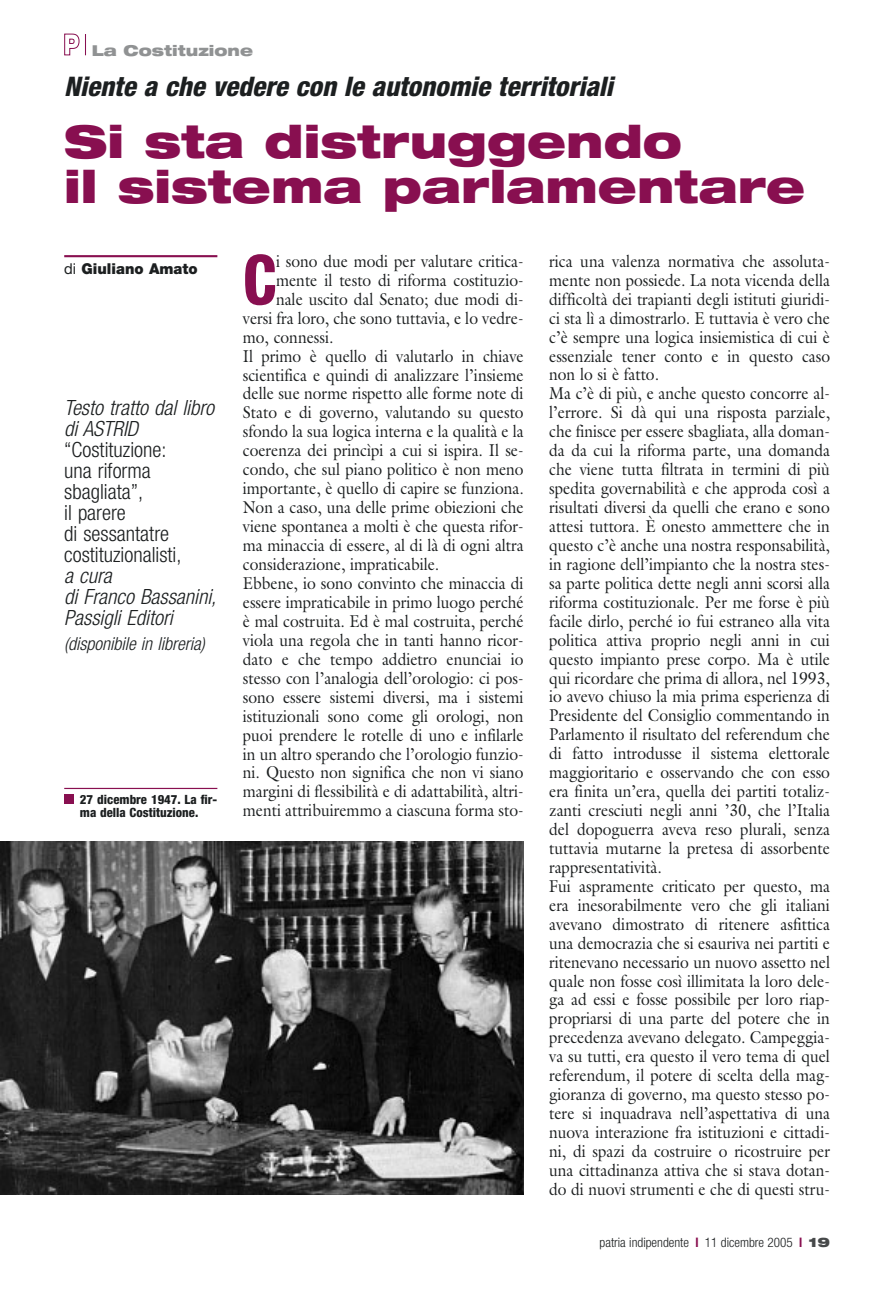
<style>
.page{position:relative;width:893px;height:1296px;background:#fff}
.page>*{position:absolute;margin:0;border:0;box-sizing:border-box;transform-origin:0 0}
.t1{font:800 condensed 69px "Helvetica Neue";color:#880f50;scale:.9 1}
.t2{font:900 expanded 45px/45px "Helvetica Neue";color:#880f50}
.t3{font:italic 800 condensed 27px "Helvetica Neue";color:#1c1f20}
.t4{font:300 condensed 21px/21px "Helvetica Neue";color:#1c1f20}
.t5{font:italic 300 condensed 21px/21px "Helvetica Neue";color:#1c1f20}
.t6{font:italic 300 condensed 18px "Helvetica Neue";color:#1c1f20}
.t7{font:17.25px/18.9px "Galliard";color:#1c1f20;scale:.9 1}
.t8{font:900 15px "Helvetica Neue";color:#1c1f20}
.t9{font:900 expanded 15px "Helvetica Neue";color:#909293}
.t10{font:300 condensed 13.2px "Helvetica Neue";color:#1c1f20}
.t11{font:800 condensed 12.75px/12.8px "Helvetica Neue";color:#1c1f20}
.s1{font-weight:400}
.s2{font-weight:700;color:#880f50}
.s3{font-weight:900;font-stretch:expanded;color:#47494a}
</style>
<div class="page">
<hr style="left:64px;top:255px;width:153px;height:2px;background:#880f50">
<svg style="left:64px;top:33px;width:22px;height:23px"></svg>
<img style="left:0;top:842px;width:523px;height:353px">
<hr style="left:64px;top:788px;width:153px;height:1px;background:#880f50">
<div style="left:64px;top:795px;width:9px;height:9px;background:#880f50"></div>
<p class="t9" style="left:92px;top:45px;width:163px">La Costituzione</p>
<h3 class="t3" style="left:64px;top:77px;width:550px">Niente a che vedere con le autonomie territoriali</h3>
<h2 class="t2" style="left:64px;top:123px;width:742px">Si sta distruggendo<br>il sistema parlamentare</h2>
<p class="t8" style="left:64px;top:264px;width:135px"><span class="s1">di</span> Giuliano Amato</p>
<p class="t5" style="left:64px;top:399px;width:151px">Testo tratto dal libro di ASTRID</p>
<p class="t4" style="left:64px;top:441px;width:119px">“Costituzione: una riforma sbagliata”,<br>il parere<br>di sessantatre costituzionalisti,</p>
<p class="t5" style="left:64px;top:567px;width:153px">a cura<br>di Franco Bassanini,<br>Passigli Editori</p>
<p class="t6" style="left:64px;top:637px;width:142px">(disponibile in libreria)</p>
<p class="t11" style="left:80px;top:794px;width:139px">27 dicembre 1947. La fir&shy;ma della Costituzione.</p>
<h1 class="t1" style="left:243px;top:255px;width:39px">C</h1>
<p class="t7" style="left:276px;top:253px;width:276px">i sono due modi per valutare critica-</p>
<p class="t7" style="left:276px;top:272px;width:276px">mente il testo di riforma costituzio-</p>
<p class="t7" style="left:276px;top:291px;width:276px">nale uscito dal Senato; due modi di-</p>
<p class="t7" style="left:243px;top:310px;width:313px">versi fra loro, che sono tuttavia, e lo vedre-</p>
<p class="t7" style="left:243px;top:329px;width:102px">mo, connessi.</p>
<p class="t7" style="left:243px;top:348px;width:313px">Il primo è quello di valutarlo in chiave</p>
<p class="t7" style="left:243px;top:367px;width:313px">scientifica e quindi di analizzare l’insieme</p>
<p class="t7" style="left:243px;top:386px;width:313px">delle sue norme rispetto alle forme note di</p>
<p class="t7" style="left:243px;top:405px;width:313px">Stato e di governo, valutando su questo</p>
<p class="t7" style="left:243px;top:424px;width:313px">sfondo la sua logica interna e la qualità e la</p>
<p class="t7" style="left:243px;top:443px;width:313px">coerenza dei princìpi a cui si ispira. Il se-</p>
<p class="t7" style="left:243px;top:462px;width:313px">condo, che sul piano politico è non meno</p>
<p class="t7" style="left:243px;top:481px;width:313px">importante, è quello di capire se funziona.</p>
<p class="t7" style="left:243px;top:500px;width:313px">Non a caso, una delle prime obiezioni che</p>
<p class="t7" style="left:243px;top:519px;width:313px">viene spontanea a molti è che questa rifor-</p>
<p class="t7" style="left:243px;top:538px;width:313px">ma minaccia di essere, al di là di ogni altra</p>
<p class="t7" style="left:243px;top:556px;width:220px">considerazione, impraticabile.</p>
<p class="t7" style="left:243px;top:575px;width:313px">Ebbene, io sono convinto che minaccia di</p>
<p class="t7" style="left:243px;top:594px;width:313px">essere impraticabile in primo luogo perché</p>
<p class="t7" style="left:243px;top:613px;width:313px">è mal costruita. Ed è mal costruita, perché</p>
<p class="t7" style="left:243px;top:632px;width:313px">viola una regola che in tanti hanno ricor-</p>
<p class="t7" style="left:243px;top:651px;width:313px">dato e che tempo addietro enunciai io</p>
<p class="t7" style="left:243px;top:670px;width:313px">stesso con l’analogia dell’orologio: ci pos-</p>
<p class="t7" style="left:243px;top:689px;width:313px">sono essere sistemi diversi, ma i sistemi</p>
<p class="t7" style="left:243px;top:708px;width:313px">istituzionali sono come gli orologi, non</p>
<p class="t7" style="left:243px;top:727px;width:313px">puoi prendere le rotelle di uno e infilarle</p>
<p class="t7" style="left:243px;top:746px;width:313px">in un altro sperando che l’orologio funzio-</p>
<p class="t7" style="left:243px;top:765px;width:313px">ni. Questo non significa che non vi siano</p>
<p class="t7" style="left:243px;top:784px;width:313px">margini di flessibilità e di adattabilità, altri-</p>
<p class="t7" style="left:243px;top:803px;width:313px">menti attribuiremmo a ciascuna forma sto-</p>
<p class="t7" style="left:549px;top:253px;width:313px">rica una valenza normativa che assoluta&shy;mente non possiede. La nota vicenda della difficoltà dei trapianti degli istituti giuridi&shy;ci sta lì a dimostrarlo. E tuttavia è vero che c’è sempre una logica insiemistica di cui è essenziale tener conto e in questo caso non lo si è fatto.<br>Ma c’è di più, e anche questo concorre al&shy;l’errore. Si dà qui una risposta parziale, che finisce per essere sbagliata, alla doman&shy;da da cui la riforma parte, una domanda che viene tutta filtrata in termini di più spedita governabilità e che approda così a risultati diversi da quelli che erano e sono attesi tuttora. È onesto ammettere che in questo c’è anche una nostra responsabilità, in ragione dell’impianto che la nostra stes&shy;sa parte politica dette negli anni scorsi alla riforma costituzionale. Per me forse è più facile dirlo, perché io fui estraneo alla vita politica attiva proprio negli anni in cui questo impianto prese corpo. Ma è utile qui ricordare che prima di allora, nel 1993, io avevo chiuso la mia prima esperienza di Presidente del Consiglio commentando in Parlamento il risultato del referendum che di fatto introdusse il sistema elettorale maggioritario e osservando che con esso era finita un’era, quella dei partiti totaliz&shy;zanti cresciuti negli anni ’30, che l’Italia del dopoguerra aveva reso plurali, senza tuttavia mutarne la pretesa di assorbente rappresentatività.<br>Fui aspramente criticato per questo, ma era inesorabilmente vero che gli italiani avevano dimostrato di ritenere asfittica una democrazia che si esauriva nei partiti e ritenevano necessario un nuovo assetto nel quale non fosse così illimitata la loro dele&shy;ga ad essi e fosse possibile per loro riap&shy;propriarsi di una parte del potere che in precedenza avevano delegato. Campeggia&shy;va su tutti, era questo il vero tema di quel referendum, il potere di scelta della mag&shy;gioranza di governo, ma questo stesso po&shy;tere si inquadrava nell’aspettativa di una nuova interazione fra istituzioni e cittadi&shy;ni, di spazi da costruire o ricostruire per una cittadinanza attiva che si stava dotan&shy;do di nuovi strumenti e che di questi stru-</p>
<p class="t10" style="left:599px;top:1238px;width:232px">patria indipendente <span class="s2">l</span> 11 dicembre 2005 <span class="s2">l</span> <span class="s3">19</span></p>
</div>
